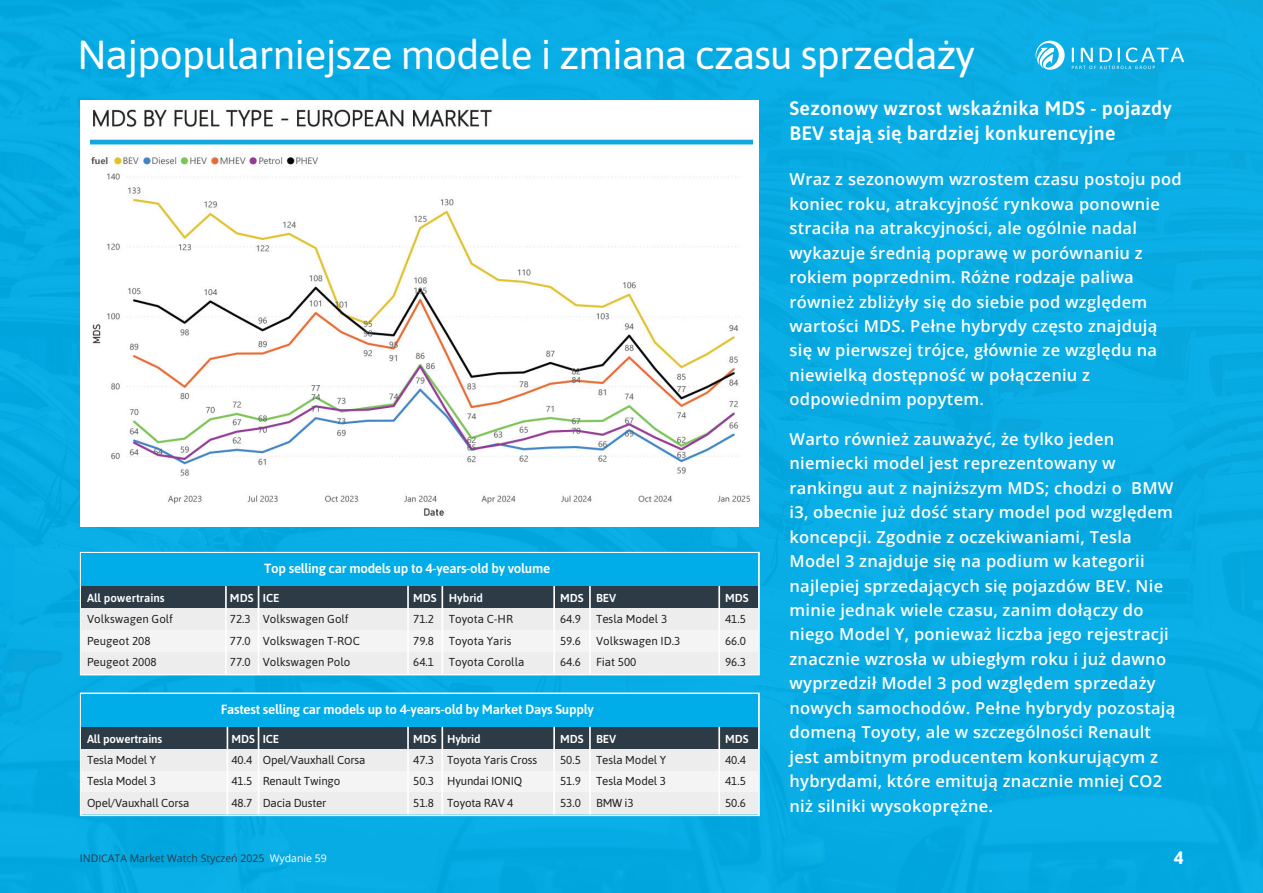
<style>
.page{position:relative;width:1263px;height:893px;background:#09ace4}
.page>*{position:absolute;margin:0;border:0;box-sizing:border-box;transform-origin:0 0}
.t1{font:40.5px "Asap";letter-spacing:-.02em;color:#fff}
.t2{font:600 19.5px/25.5px "Asap";letter-spacing:.015em;color:#fff}
.t3{font:700 18px "Asap";color:#fff}
.t4{font:600 16.5px/24.5px "Open Sans";letter-spacing:.015em;color:#fff}
.t5{font:600 13.35px "Asap";letter-spacing:-.02em;color:#fff}
.t6{font:11.55px/21.3px "Asap";color:#231f20;text-align:justify}
.t7{font:600 11.55px "Asap";color:#fff}
.t8{font:10.5px "Open Sans";color:#2c3b46}
.s1{color:#fff}
</style>
<div class="page">
<div style="left:80px;top:100px;width:679px;height:427px;background:#fff"></div>
<svg style="left:1035px;top:41px;width:30px;height:29px"></svg>
<svg style="left:1072px;top:48px;width:112px;height:21px"></svg>
<img style="left:91px;top:109px;width:661px;height:407px">
<svg style="left:80px;top:552px;width:680px;height:123px;fill:#fff"></svg>
<div style="left:82px;top:554px;width:676px;height:32px;background:#00ade8"></div>
<div style="left:82px;top:586px;width:676px;height:22px;background:#2c3b46"></div>
<div style="left:82px;top:608px;width:676px;height:22px;background:#ededee"></div>
<div style="left:82px;top:630px;width:676px;height:22px;background:#f4f4f4"></div>
<div style="left:82px;top:652px;width:676px;height:22px;background:#ededee"></div>
<hr style="left:441px;top:586px;width:2px;height:88px;background:#fff">
<hr style="left:407px;top:586px;width:2px;height:88px;background:#fff">
<hr style="left:589px;top:586px;width:2px;height:88px;background:#fff">
<hr style="left:553px;top:586px;width:2px;height:88px;background:#fff">
<hr style="left:718px;top:586px;width:2px;height:88px;background:#fff">
<hr style="left:258px;top:586px;width:1px;height:88px;background:#fff">
<hr style="left:225px;top:586px;width:2px;height:88px;background:#fff">
<svg style="left:80px;top:693px;width:680px;height:123px;fill:#fff"></svg>
<div style="left:82px;top:694px;width:676px;height:33px;background:#00ade8"></div>
<div style="left:82px;top:727px;width:676px;height:22px;background:#2c3b46"></div>
<div style="left:82px;top:749px;width:676px;height:22px;background:#ededee"></div>
<div style="left:82px;top:771px;width:676px;height:21px;background:#f4f4f4"></div>
<div style="left:82px;top:792px;width:676px;height:22px;background:#ededee"></div>
<hr style="left:441px;top:727px;width:2px;height:87px;background:#fff">
<hr style="left:407px;top:727px;width:2px;height:87px;background:#fff">
<hr style="left:589px;top:727px;width:2px;height:87px;background:#fff">
<hr style="left:553px;top:727px;width:2px;height:87px;background:#fff">
<hr style="left:718px;top:727px;width:2px;height:87px;background:#fff">
<hr style="left:258px;top:727px;width:1px;height:87px;background:#fff">
<hr style="left:227px;top:727px;width:1px;height:87px;background:#fff">
<h1 class="t1" style="left:78px;top:26px;width:899px">Najpopularniejsze modele i zmiana czasu sprzedaży</h1>
<p class="t7" style="left:87px;top:590px;width:79px">All powertrains</p>
<p class="t6" style="left:87px;top:610px;width:87px;text-align:left">Volkswagen Golf<br>Peugeot 208<br>Peugeot 2008</p>
<p class="t7" style="left:87px;top:731px;width:77px">All powertrains</p>
<p class="t6" style="left:87px;top:750px;width:104px;text-align:left">Tesla Model Y<br>Tesla Model 3<br>Opel/Vauxhall Corsa</p>
<p class="t7" style="left:230px;top:594px;width:25px">MDS</p>
<p class="t6" style="left:230px;top:610px;width:22px">72.3<br>77.0<br>77.0</p>
<p class="t5" style="left:264px;top:559px;width:288px">Top selling car models up to 4-years-old by volume</p>
<p class="t7" style="left:263px;top:594px;width:18px">ICE</p>
<p class="t6" style="left:263px;top:610px;width:99px;text-align:left">Volkswagen Golf<br>Volkswagen T-ROC<br>Volkswagen Polo</p>
<p class="t7" style="left:413px;top:594px;width:25px">MDS</p>
<p class="t6" style="left:413px;top:610px;width:22px">71.2<br>79.8<br>64.1</p>
<p class="t7" style="left:449px;top:590px;width:36px">Hybrid</p>
<p class="t6" style="left:449px;top:610px;width:77px;text-align:left">Toyota C-HR<br>Toyota Yaris<br>Toyota Corolla</p>
<p class="t7" style="left:560px;top:594px;width:25px">MDS</p>
<p class="t6" style="left:560px;top:610px;width:22px">64.9<br>59.6<br>64.6</p>
<p class="t7" style="left:596px;top:594px;width:22px">BEV</p>
<p class="t6" style="left:596px;top:610px;width:86px;text-align:left">Tesla Model 3<br>Volkswagen ID.3<br>Fiat 500</p>
<p class="t5" style="left:221px;top:700px;width:375px">Fastest selling car models up to 4-years-old by Market Days Supply</p>
<p class="t7" style="left:231px;top:734px;width:25px">MDS</p>
<p class="t6" style="left:231px;top:750px;width:22px">40.4<br>41.5<br>48.7</p>
<p class="t7" style="left:263px;top:734px;width:18px">ICE</p>
<p class="t6" style="left:263px;top:750px;width:104px;text-align:left">Opel/Vauxhall Corsa<br>Renault Twingo<br>Dacia Duster</p>
<p class="t7" style="left:413px;top:734px;width:25px">MDS</p>
<p class="t6" style="left:413px;top:750px;width:22px">47.3<br>50.3<br>51.8</p>
<p class="t7" style="left:447px;top:731px;width:35px">Hybrid</p>
<p class="t6" style="left:447px;top:750px;width:92px;text-align:left">Toyota Yaris Cross<br>Hyundai IONIQ<br>Toyota RAV 4</p>
<p class="t7" style="left:560px;top:734px;width:25px">MDS</p>
<p class="t6" style="left:560px;top:750px;width:22px">50.5<br>51.9<br>53.0</p>
<p class="t7" style="left:596px;top:734px;width:22px">BEV</p>
<p class="t6" style="left:596px;top:750px;width:72px">Tesla Model Y Tesla Model 3<br>BMW i3</p>
<p class="t8" style="left:80px;top:851px;width:248px">INDICATA Market Watch Styczeń 2025 <span class="s1">Wydanie 59</span></p>
<p class="t7" style="left:725px;top:594px;width:25px">MDS</p>
<p class="t6" style="left:725px;top:610px;width:22px">41.5<br>66.0<br>96.3</p>
<p class="t7" style="left:725px;top:734px;width:25px">MDS</p>
<p class="t6" style="left:725px;top:750px;width:22px">40.4<br>41.5<br>50.6</p>
<p class="t2" style="left:789px;top:94px;width:384px">Sezonowy wzrost wskaźnika MDS - pojazdy<br>BEV stają się bardziej konkurencyjne</p>
<p class="t4" style="left:789px;top:167px;width:394px">Wraz z sezonowym wzrostem czasu postoju pod koniec roku, atrakcyjność rynkowa ponownie straciła na atrakcyjności, ale ogólnie nadal wykazuje średnią poprawę w porównaniu z rokiem poprzednim. Różne rodzaje paliwa również zbliżyły się do siebie pod względem wartości MDS. Pełne hybrydy często znajdują się w pierwszej trójce, głównie ze względu na niewielką dostępność w połączeniu z odpowiednim popytem.</p>
<p class="t4" style="left:789px;top:426px;width:387px">Warto również zauważyć, że tylko jeden niemiecki model jest reprezentowany w rankingu aut z najniższym MDS; chodzi o BMW i3, obecnie już dość stary model pod względem koncepcji. Zgodnie z oczekiwaniami, Tesla Model 3 znajduje się na podium w kategorii najlepiej sprzedających się pojazdów BEV. Nie minie jednak wiele czasu, zanim dołączy do niego Model Y, ponieważ liczba jego rejestracji znacznie wzrosła w ubiegłym roku i już dawno wyprzedził Model 3 pod względem sprzedaży nowych samochodów. Pełne hybrydy pozostają domeną Toyoty, ale w szczególności Renault jest ambitnym producentem konkurującym z hybrydami, które emitują znacznie mniej CO2 niż silniki wysokoprężne.</p>
<p class="t3" style="left:1174px;top:847px;width:11px">4</p>
</div>
